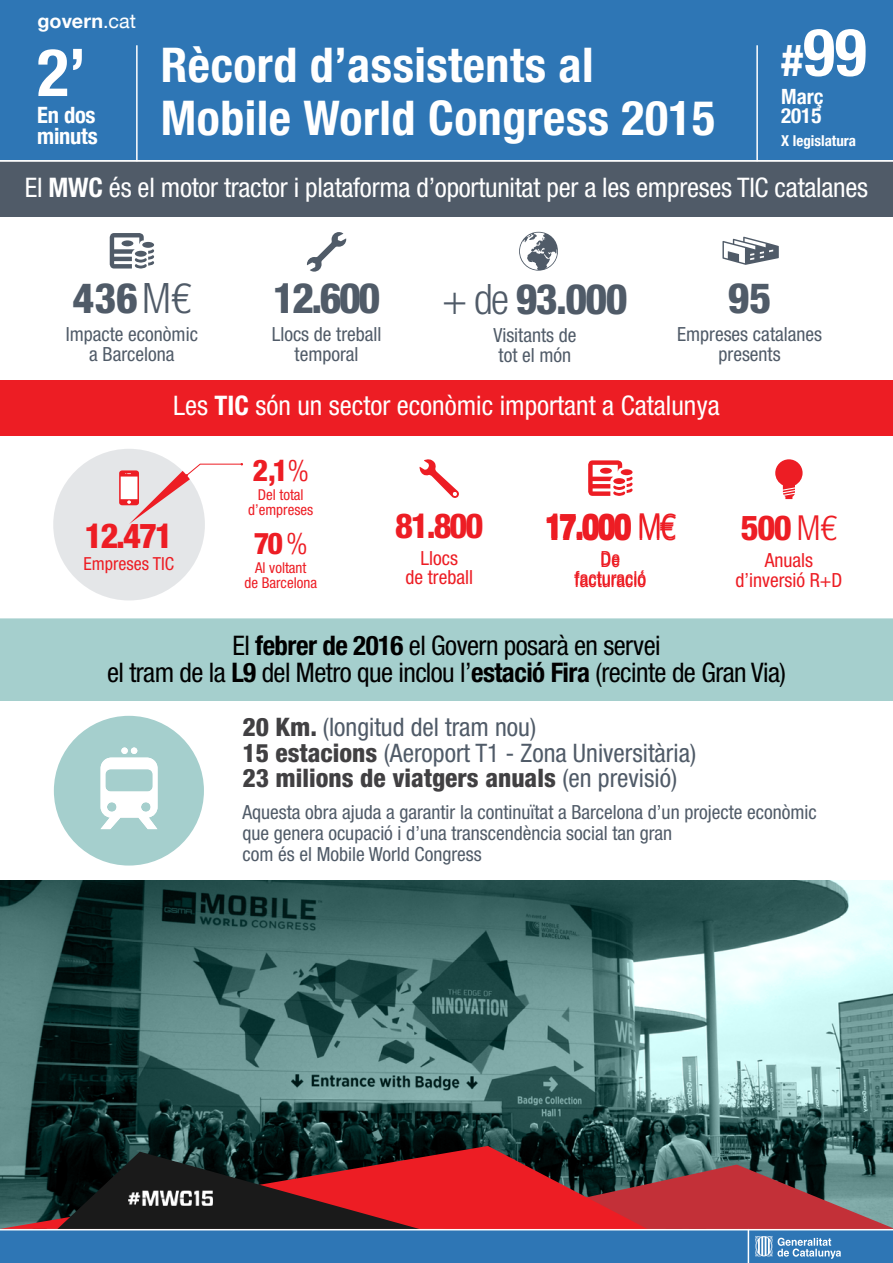
<style>
.page{position:relative;width:893px;height:1263px;background:#fff}
.page>*{position:absolute;margin:0;border:0;box-sizing:border-box;transform-origin:0 0}
.t1{font:700 condensed 66px "Helvetica Neue";color:#fff}
.t2{font:700 condensed 48px/52.5px "Helvetica Neue LT Std";letter-spacing:.01em;color:#fff}
.t3{font:800 condensed 42px "Helvetica Neue LT Std";letter-spacing:-.04em;color:#505b68}
.t4{font:800 condensed 34.5px "Helvetica Neue LT Std";letter-spacing:-.06em;color:#ed1d24}
.t5{font:800 condensed 30px "Helvetica Neue LT Std";color:#ed1d24}
.t6{font:condensed 27px "Helvetica Neue LT Std";letter-spacing:-.01em;color:#fff}
.t7{font:condensed 27px/27px "Helvetica Neue LT Std";letter-spacing:-.02em;color:#000;text-align:center}
.t8{font:condensed 25.5px/25.5px "Helvetica Neue LT Std";color:#505b68}
.t9{font:700 condensed 22.5px/21px "Helvetica Neue";letter-spacing:-.01em;color:#fff}
.t10{font:700 condensed 21px/19.5px "Helvetica Neue";color:#fff}
.t11{font:700 19.8px "Helvetica Neue";color:#fff}
.t12{font:condensed 19.5px/19.5px "Helvetica Neue LT Std";color:#505b68;text-align:center}
.t13{font:condensed 19.5px/19.5px "Helvetica Neue LT Std";color:#ed1d24;text-align:center}
.t14{font:condensed 18px "Helvetica Neue LT Std";color:#ed1d24}
.t15{font:condensed 15px/15px "Helvetica Neue LT Std";color:#ed1d24;text-align:center}
.t16{font:700 condensed 15px "Helvetica Neue";color:#fff}
.s1{font-weight:400}
.s2{font-size:45px}
.s3{font-weight:700}
.s4{font-weight:300}
.s5{font-weight:800;color:#414042}
</style>
<div class="page">
<img style="left:0;top:880px;width:893px;height:284px">
<svg style="left:647px;top:1164px;width:246px;height:65px;background:#97484c"></svg>
<svg style="left:0;top:1146px;width:647px;height:83px;background:#88292c"></svg>
<svg style="left:57px;top:1151px;width:362px;height:78px;background:#421a1c"></svg>
<img style="left:129px;top:1190px;width:83px;height:15px">
<div style="left:0;top:1229px;width:893px;height:34px;background:#2e76b5"></div>
<hr style="left:748px;top:1229px;width:1px;height:34px;background:#fff">
<svg style="left:755px;top:1236px;width:86px;height:23px"></svg>
<hr style="left:0;top:1229px;width:893px;height:1px;background:#fff">
<div style="left:6px;top:167px;width:881px;height:201px;background:#505b68"></div>
<div style="left:0;top:162px;width:893px;height:212px;border:12px solid #505b68"></div>
<div style="left:0;top:0;width:893px;height:162px;background:#2e76b5"></div>
<hr style="left:136px;top:45px;width:2px;height:116px;background:#fff">
<hr style="left:756px;top:45px;width:2px;height:116px;background:#fff">
<div style="left:6px;top:386px;width:881px;height:226px;background:#ed1d24"></div>
<div style="left:0;top:380px;width:893px;height:238px;border:12px solid #ed1d24"></div>
<div style="left:0;top:436px;width:893px;height:182px;background:#fff"></div>
<svg style="left:588px;top:460px;width:45px;height:36px"></svg>
<div style="left:613px;top:478px;width:12px;height:6px;background:#ed1d24;border-radius:50%"></div>
<svg style="left:419px;top:459px;width:40px;height:39px"></svg>
<svg style="left:775px;top:459px;width:28px;height:40px"></svg>
<div style="left:53px;top:449px;width:152px;height:151px;background:#e4e6e8;border-radius:50%"></div>
<svg style="left:119px;top:463px;width:124px;height:61px"></svg>
<div style="left:6px;top:624px;width:881px;height:201px;background:#a5cfcd"></div>
<div style="left:0;top:618px;width:893px;height:213px;border:12px solid #a5cfcd"></div>
<div style="left:0;top:701px;width:893px;height:178px;background:#fff"></div>
<div style="left:0;top:218px;width:893px;height:162px;background:#fff"></div>
<svg style="left:110px;top:233px;width:44px;height:35px"></svg>
<div style="left:135px;top:251px;width:12px;height:6px;background:#505b68;border-radius:50%"></div>
<svg style="left:307px;top:232px;width:39px;height:40px"></svg>
<svg style="left:519px;top:232px;width:39px;height:39px"></svg>
<svg style="left:722px;top:237px;width:57px;height:28px"></svg>
<div style="left:54px;top:716px;width:150px;height:149px;background:#a5cfcd;border-radius:50%"></div>
<div style="left:131px;top:747px;width:6px;height:7px;background:#fff;border-radius:50%"></div>
<div style="left:121px;top:747px;width:7px;height:7px;background:#fff;border-radius:50%"></div>
<svg style="left:100px;top:757px;width:58px;height:72px"></svg>
<p class="t11" style="left:38px;top:5px;width:100px">govern<span class="s1">.cat</span></p>
<h1 class="t1" style="left:37px;top:18px;width:50px">2’</h1>
<p class="t9" style="left:37px;top:103px;width:62px">En dos minuts</p>
<h2 class="t2" style="left:161px;top:38px;width:556px">Rècord d’assistents al<br>Mobile World Congress 2015</h2>
<h1 class="t1" style="left:782px;top:-2px;width:86px"><span class="s2">#</span>99</h1>
<p class="t10" style="left:781px;top:85px;width:44px">Març<br>2015</p>
<p class="t16" style="left:781px;top:129px;width:76px">X legislatura</p>
<h3 class="t6" style="left:25px;top:172px;width:845px">El <span class="s3">MWC</span> és el motor tractor i plataforma d’oportunitat per a les empreses TIC catalanes</h3>
<h3 class="t3" style="left:73px;top:272px;width:120px">436<span class="s4">M€</span></h3>
<p class="t12" style="left:66px;top:324px;width:134px">Impacte econòmic a Barcelona</p>
<h3 class="t3" style="left:273px;top:272px;width:109px">12.600</h3>
<p class="t12" style="left:272px;top:324px;width:111px">Llocs de treball temporal</p>
<h3 class="t3" style="left:442px;top:273px;width:187px"><span class="s4">+ de</span> 93.000</h3>
<p class="t12" style="left:493px;top:326px;width:84px;text-align:left">Visitants de tot el món</p>
<h3 class="t3" style="left:728px;top:272px;width:45px">95</h3>
<p class="t12" style="left:677px;top:324px;width:146px">Empreses catalanes presents</p>
<h3 class="t6" style="left:173px;top:390px;width:548px">Les <span class="s3">TIC</span> són un sector econòmic important a Catalunya</h3>
<h3 class="t4" style="left:85px;top:514px;width:90px">12.471</h3>
<p class="t14" style="left:83px;top:553px;width:92px">Empreses TIC</p>
<h3 class="t5" style="left:253px;top:451px;width:58px">2,1<span class="s4">%</span></h3>
<p class="t15" style="left:248px;top:487px;width:66px">Del total d’empreses</p>
<h3 class="t5" style="left:254px;top:525px;width:56px">70<span class="s4">%</span></h3>
<p class="t15" style="left:245px;top:560px;width:74px">Al voltant<br>de Barcelona</p>
<h3 class="t4" style="left:395px;top:504px;width:90px">81.800</h3>
<p class="t13" style="left:405px;top:548px;width:69px">Llocs<br>de treball</p>
<h3 class="t4" style="left:545px;top:504px;width:133px">17.000 <span class="s4">M€</span></h3>
<p class="t13" style="left:575px;top:548px;width:73px">De facturació</p>
<h3 class="t4" style="left:741px;top:506px;width:98px">500 <span class="s4">M€</span></h3>
<p class="t13" style="left:735px;top:550px;width:108px">Anuals d’inversió R+D</p>
<h3 class="t7" style="left:107px;top:631px;width:680px">El <span class="s3">febrer de 2016</span> el Govern posarà en servei<br>el tram de la <span class="s3">L9</span> del Metro que inclou l’<span class="s3">estació Fira</span> (recinte de Gran Via)</h3>
<h3 class="t8" style="left:242px;top:714px;width:455px"><span class="s5">20 Km.</span> (longitud del tram nou)<br><span class="s5">15 estacions</span> (Aeroport T1 - Zona Universitària)<br><span class="s5">23 milions de viatgers anuals</span> (en previsió)</h3>
<p class="t12" style="left:242px;top:801px;width:576px;line-height:21px;text-align:left">Aquesta obra ajuda a garantir la continuïtat a Barcelona d’un projecte econòmic que genera ocupació i d’una transcendència social tan gran<br>com és el Mobile World Congress</p>
</div>
